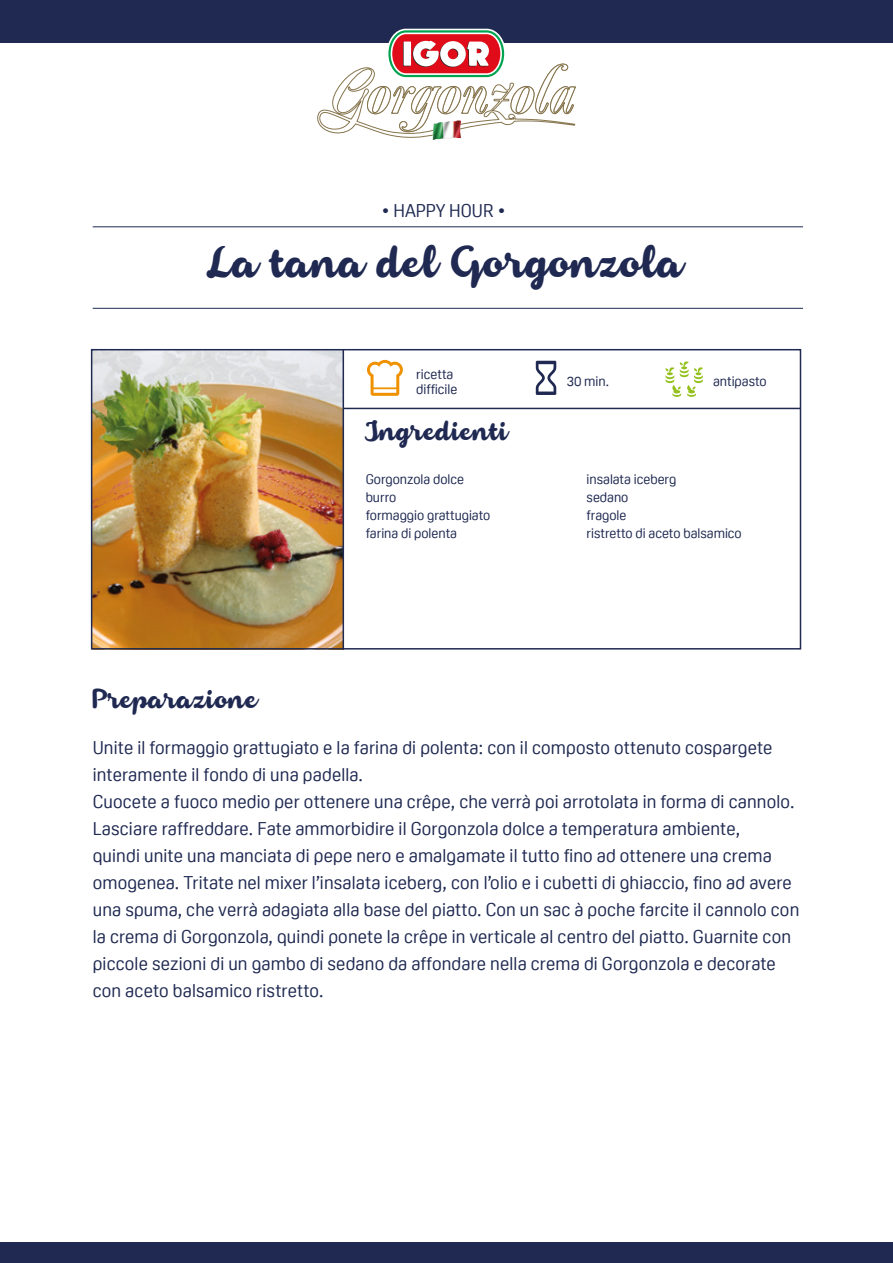
<style>
.page{position:relative;width:893px;height:1263px;background:#fff}
.page>*{position:absolute;margin:0;border:0;box-sizing:border-box;transform-origin:0 0}
.t1{font:39px "Armonioso";color:#1f2951}
.t2{font:24px "Armonioso";color:#1f2951}
.t3{font:18px/27px "Oscine";letter-spacing:.01em;color:#1f2951}
.t4{font:13.5px/18px "Oscine";color:#1f2951}
</style>
<div class="page">
<img style="left:94px;top:352px;width:249px;height:294px">
<div style="left:91px;top:349px;width:710px;height:300px;border:2px solid #1f2951"></div>
<div style="left:0;top:0;width:893px;height:43px;background:#1f2951"></div>
<div style="left:0;top:1242px;width:893px;height:21px;background:#1f2951"></div>
<img style="left:433px;top:138px;width:26px;height:2px">
<svg style="left:317px;top:29px;width:259px;height:109px"></svg>
<hr style="left:343px;top:350px;width:1px;height:299px;background:#1f2951">
<hr style="left:93px;top:308px;width:710px;height:1px;background:#1f2951">
<hr style="left:93px;top:226px;width:710px;height:1px;background:#1f2951">
<hr style="left:343px;top:408px;width:457px;height:1px;background:#1f2951">
<svg style="left:367px;top:360px;width:36px;height:36px"></svg>
<svg style="left:536px;top:361px;width:20px;height:34px"></svg>
<svg style="left:665px;top:361px;width:38px;height:36px"></svg>
<p class="t3" style="left:381px;top:197px;width:126px">• HAPPY HOUR •</p>
<h1 class="t1" style="left:209px;top:235px;width:477px">La tana del Gorgonzola</h1>
<p class="t4" style="left:416px;top:367px;width:43px;line-height:15px">ricetta difficile</p>
<p class="t4" style="left:567px;top:373px;width:44px">30 min.</p>
<p class="t4" style="left:713px;top:373px;width:55px">antipasto</p>
<h2 class="t2" style="left:366px;top:414px;width:144px">Ingredienti</h2>
<p class="t4" style="left:366px;top:470px;width:126px">Gorgonzola dolce burro<br>formaggio grattugiato farina di polenta</p>
<p class="t4" style="left:587px;top:470px;width:157px">insalata iceberg<br>sedano<br>fragole<br>ristretto di aceto balsamico</p>
<h2 class="t2" style="left:93px;top:682px;width:167px">Preparazione</h2>
<p class="t3" style="left:93px;top:735px;width:708px">Unite il formaggio grattugiato e la farina di polenta: con il composto ottenuto cospargete interamente il fondo di una padella.<br>Cuocete a fuoco medio per ottenere una crêpe, che verrà poi arrotolata in forma di cannolo.<br>Lasciare raffreddare. Fate ammorbidire il Gorgonzola dolce a temperatura ambiente,<br>quindi unite una manciata di pepe nero e amalgamate il tutto fino ad ottenere una crema omogenea. Tritate nel mixer l’insalata iceberg, con l’olio e i cubetti di ghiaccio, fino ad avere una spuma, che verrà adagiata alla base del piatto. Con un sac à poche farcite il cannolo con la crema di Gorgonzola, quindi ponete la crêpe in verticale al centro del piatto. Guarnite con piccole sezioni di un gambo di sedano da affondare nella crema di Gorgonzola e decorate con aceto balsamico ristretto.</p>
</div>
